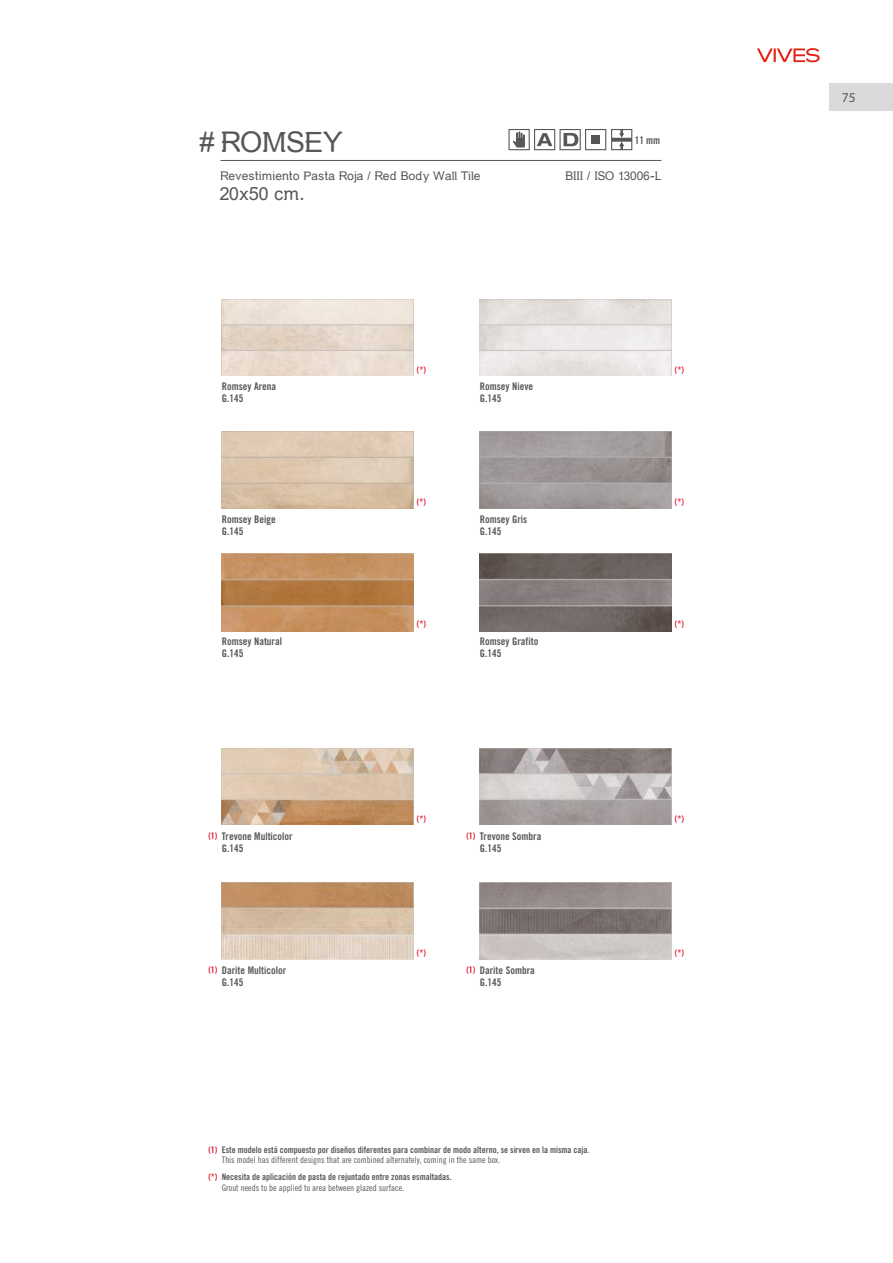
<style>
.page{position:relative;width:893px;height:1263px;background:#fff}
.page>*{position:absolute;margin:0;border:0;box-sizing:border-box;transform-origin:0 0}
.t1{font:28.5px "Erial";color:#575756}
.t2{font:18px "Erial";color:#575756}
.t3{font:13.5px "Myriad Pro";color:#575756}
.t4{font:12px "Erial";color:#575756}
.t5{font:10.5px/12px "Trade Gothic Bold Cond Twenty";color:#575756}
.t6{font:9px "Trade Gothic Bold Cond Twenty";color:#575756}
.t7{font:9px "Trade Gothic Cond Eighteen";color:#575756}
.t8{font:9px "Trade Gothic Bold Cond Twenty";color:#dc0c23}
</style>
<div class="page">
<svg style="left:757px;top:48px;width:63px;height:15px"></svg>
<img style="left:222px;top:553px;width:191px;height:78px">
<img style="left:480px;top:553px;width:191px;height:78px">
<img style="left:480px;top:432px;width:191px;height:76px">
<img style="left:222px;top:748px;width:191px;height:77px">
<img style="left:480px;top:748px;width:191px;height:77px">
<img style="left:480px;top:882px;width:191px;height:77px">
<img style="left:222px;top:882px;width:191px;height:77px">
<svg style="left:508px;top:129px;width:124px;height:21px"></svg>
<hr style="left:221px;top:160px;width:440px;height:1px;background:#575756">
<div style="left:829px;top:83px;width:64px;height:28px;background:#dadada"></div>
<h1 class="t1" style="left:199px;top:131px;width:145px"># ROMSEY</h1>
<p class="t5" style="left:635px;top:134px;width:27px">11 mm</p>
<p class="t4" style="left:220px;top:171px;width:262px">Revestimiento Pasta Roja / Red Body Wall Tile</p>
<h2 class="t2" style="left:220px;top:186px;width:86px">20x50 cm.</h2>
<p class="t4" style="left:565px;top:171px;width:98px">BIII / ISO 13006-L</p>
<p class="t8" style="left:417px;top:364px;width:10px">(*)</p>
<p class="t5" style="left:222px;top:380px;width:56px">Romsey Arena<br>G.145</p>
<p class="t5" style="left:480px;top:380px;width:55px">Romsey Nieve<br>G.145</p>
<p class="t8" style="left:417px;top:497px;width:10px">(*)</p>
<p class="t5" style="left:222px;top:513px;width:55px">Romsey Beige<br>G.145</p>
<p class="t5" style="left:480px;top:513px;width:49px">Romsey Gris<br>G.145</p>
<p class="t5" style="left:222px;top:635px;width:62px">Romsey Natural<br>G.145</p>
<p class="t8" style="left:417px;top:618px;width:10px">(*)</p>
<p class="t5" style="left:480px;top:635px;width:60px">Romsey Grafito<br>G.145</p>
<p class="t8" style="left:417px;top:813px;width:10px">(*)</p>
<p class="t8" style="left:208px;top:830px;width:10px">(1)</p>
<p class="t8" style="left:466px;top:830px;width:10px">(1)</p>
<p class="t5" style="left:222px;top:830px;width:72px">Trevone Multicolor<br>G.145</p>
<p class="t5" style="left:480px;top:830px;width:63px">Trevone Sombra<br>G.145</p>
<p class="t8" style="left:417px;top:947px;width:10px">(*)</p>
<p class="t8" style="left:208px;top:964px;width:10px">(1)</p>
<p class="t8" style="left:466px;top:964px;width:10px">(1)</p>
<p class="t5" style="left:222px;top:964px;width:66px">Darite Multicolor<br>G.145</p>
<p class="t5" style="left:480px;top:964px;width:57px">Darite Sombra<br>G.145</p>
<p class="t6" style="left:222px;top:1144px;width:369px">Este modelo está compuesto por diseños diferentes para combinar de modo alterno, se sirven en la misma caja.</p>
<p class="t7" style="left:222px;top:1154px;width:280px">This model has different designs that are combined alternately, coming in the same box.</p>
<p class="t8" style="left:208px;top:1144px;width:10px">(1)</p>
<p class="t8" style="left:208px;top:1171px;width:10px">(*)</p>
<p class="t6" style="left:222px;top:1172px;width:231px">Necesita de aplicación de pasta de rejuntado entre zonas esmaltadas.</p>
<p class="t7" style="left:222px;top:1182px;width:184px">Grout needs to be applied to area between glazed surface.</p>
<p class="t8" style="left:675px;top:364px;width:10px">(*)</p>
<p class="t8" style="left:675px;top:497px;width:10px">(*)</p>
<p class="t8" style="left:675px;top:618px;width:10px">(*)</p>
<p class="t8" style="left:675px;top:813px;width:10px">(*)</p>
<p class="t8" style="left:675px;top:947px;width:10px">(*)</p>
<p class="t3" style="left:842px;top:89px;width:15px">75</p>
</div>
